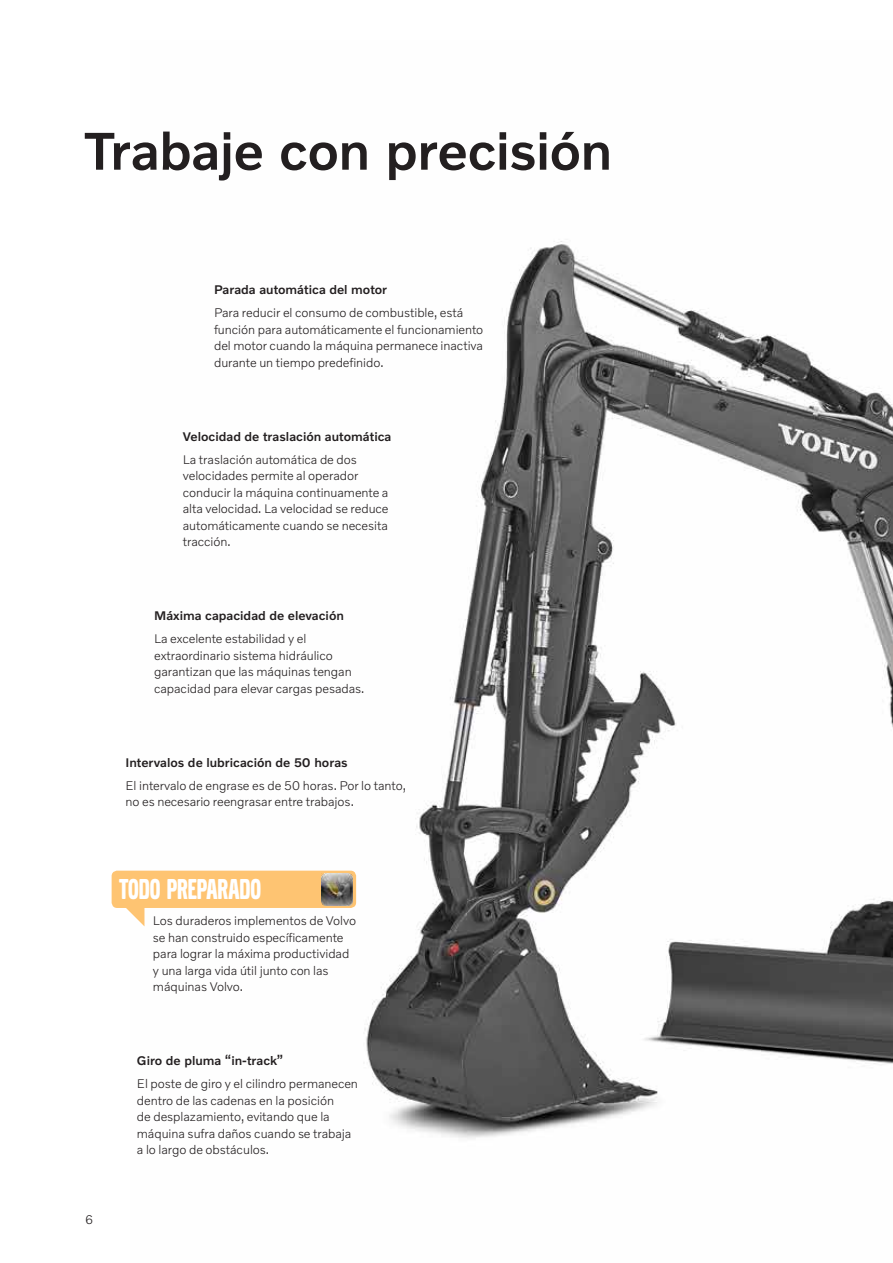
<style>
.page{position:relative;width:893px;height:1263px;background:#fff}
.page>*{position:absolute;margin:0;border:0;box-sizing:border-box;transform-origin:0 0}
.t1{font:500 54px "Volvo Novum";letter-spacing:-.015em;color:#231f20}
.t2{font:30px "Volvo Broad Pro";color:#fff}
.t3{font:300 12.75px/16.5px "Volvo Novum";letter-spacing:-.005em;color:#231f20}
.t4{font:500 12.75px "Volvo Novum";color:#231f20}
</style>
<div class="page">
<img style="left:131px;top:241px;width:762px;height:898px">
<div style="left:112px;top:871px;width:244px;height:37px;background:#fec472;border-radius:6px"></div>
<svg style="left:126px;top:908px;width:18px;height:18px"></svg>
<img style="left:321px;top:873px;width:32px;height:32px">
<h1 class="t1" style="left:85px;top:117px;width:529px">Trabaje con precisión</h1>
<p class="t4" style="left:214px;top:282px;width:175px">Parada automática del motor</p>
<p class="t3" style="left:214px;top:304px;width:271px">Para reducir el consumo de combustible, está función para automáticamente el funcionamiento del motor cuando la máquina permanece inactiva durante un tiempo predefinido.</p>
<p class="t4" style="left:183px;top:428px;width:210px">Velocidad de traslación automática</p>
<p class="t3" style="left:183px;top:450px;width:207px">La traslación automática de dos velocidades permite al operador conducir la máquina continuamente a alta velocidad. La velocidad se reduce automáticamente cuando se necesita tracción.</p>
<p class="t4" style="left:154px;top:608px;width:191px">Máxima capacidad de elevación</p>
<p class="t3" style="left:154px;top:630px;width:212px">La excelente estabilidad y el extraordinario sistema hidráulico garantizan que las máquinas tengan capacidad para elevar cargas pesadas.</p>
<p class="t4" style="left:125px;top:754px;width:224px">Intervalos de lubricación de 50 horas</p>
<p class="t3" style="left:125px;top:777px;width:282px">El intervalo de engrase es de 50 horas. Por lo tanto, no es necesario reengrasar entre trabajos.</p>
<h2 class="t2" style="left:119px;top:875px;width:143px">TODO PREPARADO</h2>
<p class="t3" style="left:153px;top:912px;width:205px">Los duraderos implementos de Volvo se han construido específicamente para lograr la máxima productividad y una larga vida útil junto con las máquinas Volvo.</p>
<p class="t3" style="left:85px;top:1210px;width:10px">6</p>
<p class="t4" style="left:137px;top:1053px;width:148px">Giro de pluma “in-track”</p>
<p class="t3" style="left:137px;top:1075px;width:223px">El poste de giro y el cilindro permanecen dentro de las cadenas en la posición<br>de desplazamiento, evitando que la máquina sufra daños cuando se trabaja a lo largo de obstáculos.</p>
</div>
